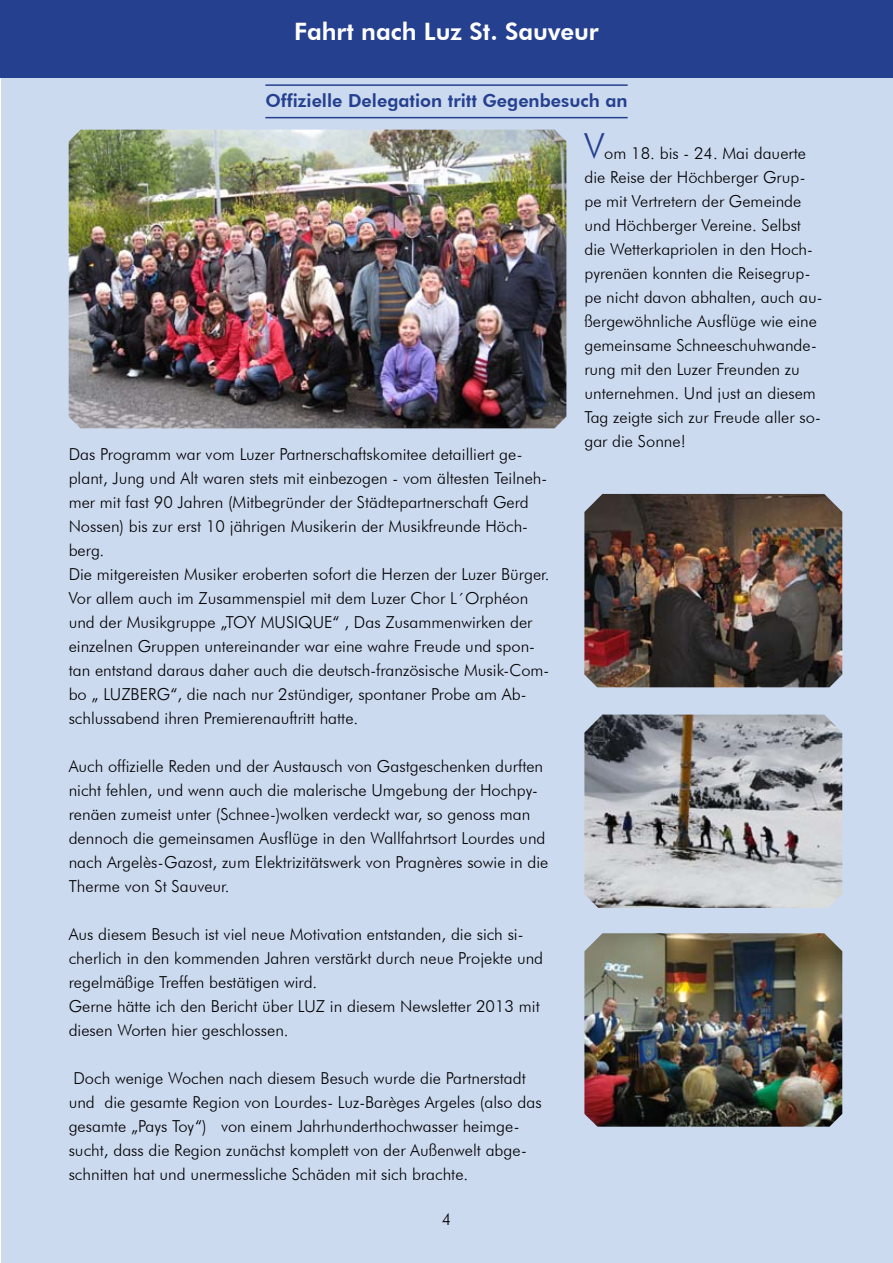
<style>
.page{position:relative;width:893px;height:1263px;background:#fff}
.page>*{position:absolute;margin:0;border:0;box-sizing:border-box;transform-origin:0 0}
.t1{font:800 24px "Futura BT";color:#fff}
.t2{font:800 18px "Futura BT";color:#25408f}
.t3{font:300 16.5px/24px "Futura BT";color:#000}
.s1{font-size:36px;color:#25408f}
</style>
<div class="page">
<div style="left:2px;top:78px;width:891px;height:1185px;background:#ccdaef"></div>
<div style="left:0;top:0;width:893px;height:78px;background:#25408f"></div>
<img style="left:584px;top:494px;width:258px;height:193px">
<img style="left:584px;top:933px;width:258px;height:194px">
<img style="left:584px;top:714px;width:258px;height:194px">
<img style="left:69px;top:130px;width:497px;height:298px">
<hr style="left:265px;top:84px;width:363px;height:2px;background:#25408f">
<hr style="left:265px;top:117px;width:363px;height:1px;background:#25408f">
<h1 class="t1" style="left:294px;top:17px;width:306px">Fahrt nach Luz St. Sauveur</h1>
<p class="t2" style="left:265px;top:90px;width:364px">Offizielle Delegation tritt Gegenbesuch an</p>
<p class="t3" style="left:69px;top:442px;width:482px">Das Programm war vom Luzer Partnerschaftskomitee detailliert ge&shy;plant, Jung und Alt waren stets mit einbezogen - vom ältesten Teilneh&shy;mer mit fast 90 Jahren (Mitbegründer der Städtepartnerschaft Gerd Nossen) bis zur erst 10 jährigen Musikerin der Musikfreunde Höch&shy;berg.<br>Die mitgereisten Musiker eroberten sofort die Herzen der Luzer Bürger.<br>Vor allem auch im Zusammenspiel mit dem Luzer Chor L´Orphéon und der Musikgruppe „TOY MUSIQUE“ , Das Zusammenwirken der einzelnen Gruppen untereinander war eine wahre Freude und spon&shy;tan entstand daraus daher auch die deutsch-französische Musik-Com&shy;bo „ LUZBERG“, die nach nur 2stündiger, spontaner Probe am Ab&shy;schlussabend ihren Premierenauftritt hatte.</p>
<p class="t3" style="left:69px;top:754px;width:481px">Auch offizielle Reden und der Austausch von Gastgeschenken durften nicht fehlen, und wenn auch die malerische Umgebung der Hochpy&shy;renäen zumeist unter (Schnee-)wolken verdeckt war, so genoss man dennoch die gemeinsamen Ausflüge in den Wallfahrtsort Lourdes und nach Argelès-Gazost, zum Elektrizitätswerk von Pragnères sowie in die Therme von St Sauveur.</p>
<p class="t3" style="left:69px;top:922px;width:476px">Aus diesem Besuch ist viel neue Motivation entstanden, die sich si&shy;cherlich in den kommenden Jahren verstärkt durch neue Projekte und regelmäßige Treffen bestätigen wird.<br>Gerne hätte ich den Bericht über LUZ in diesem Newsletter 2013 mit diesen Worten hier geschlossen.</p>
<p class="t3" style="left:69px;top:1066px;width:474px">Doch wenige Wochen nach diesem Besuch wurde die Partnerstadt und die gesamte Region von Lourdes- Luz-Barèges Argeles (also das gesamte „Pays Toy“) von einem Jahrhunderthochwasser heimge&shy;sucht, dass die Region zunächst komplett von der Außenwelt abge&shy;schnitten hat und unermessliche Schäden mit sich brachte.</p>
<p class="t3" style="left:442px;top:1207px;width:11px">4</p>
<p class="t3" style="left:584px;top:141px;width:240px"><span class="s1">V</span>om 18. bis - 24. Mai dauerte die Reise der Höchberger Grup&shy;pe mit Vertretern der Gemeinde und Höchberger Vereine. Selbst die Wetterkapriolen in den Hoch&shy;pyrenäen konnten die Reisegrup&shy;pe nicht davon abhalten, auch au&shy;ßergewöhnliche Ausflüge wie eine gemeinsame Schneeschuhwande&shy;rung mit den Luzer Freunden zu unternehmen. Und just an diesem<br>Tag zeigte sich zur Freude aller so&shy;gar die Sonne!</p>
</div>
